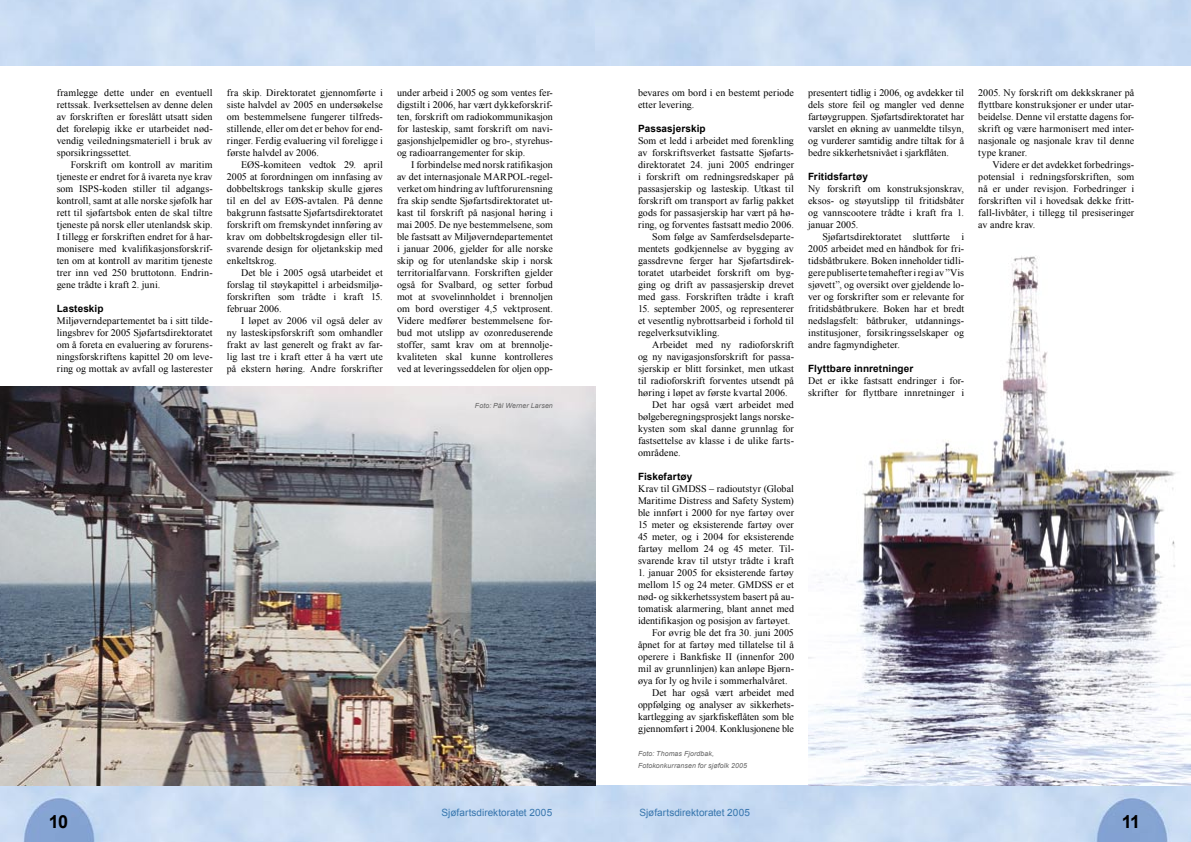
<style>
.page{position:relative;width:1191px;height:842px;background:#fff}
.page>*{position:absolute;margin:0;border:0;box-sizing:border-box;transform-origin:0 0}
.undertittel{font:700 18px "Arial";color:#000}
.Brodtekst_innrykk{font:10px/12px "Times New Roman";letter-spacing:.005em;color:#000;text-align:justify}
.Brodtekst{font:10px/12px "Times New Roman";letter-spacing:.01em;color:#000;text-align:justify}
.undertittel-2{font:10px/12px "Times New Roman";letter-spacing:.01em;color:#000;text-align:justify}
.undertittel-3{font:700 10px "Arial";letter-spacing:.01em;color:#000}
.Brodtekst_innrykk-2{font:10px "Arial";color:#3574ac}
.bildetekst{font:italic 7px "Arial";letter-spacing:.015em;color:#636363}
</style>
<div class="page">
<img style="left:0;top:785px;width:1191px;height:57px">
<img style="left:808px;top:256px;width:383px;height:530px">
<img style="left:0;top:387px;width:595px;height:399px">
<p class="undertittel-2" style="left:57px;top:87px;width:157px">framlegge dette under en eventuell rettssak. Iverksettelsen av denne delen av forskriften er foreslått utsatt siden det foreløpig ikke er utarbeidet nød&shy;vendig veiledningsmateriell i bruk av sporsikringssettet.</p>
<p class="Brodtekst_innrykk" style="left:57px;top:159px;width:157px;text-indent:14px">Forskrift om kontroll av maritim tjeneste er endret for å ivareta nye krav som ISPS-koden stiller til adgangs&shy;kontroll, samt at alle norske sjøfolk har rett til sjøfartsbok enten de skal tiltre tjeneste på norsk eller utenlandsk skip.<br>I tillegg er forskriften endret for å har&shy;monisere med kvalifikasjonsforskrif&shy;ten om at kontroll av maritim tjeneste trer inn ved 250 bruttotonn. Endrin&shy;gene trådte i kraft 2. juni.</p>
<p class="undertittel-3" style="left:57px;top:302px;width:48px">Lasteskip</p>
<p class="Brodtekst" style="left:57px;top:315px;width:157px">Miljøverndepartementet ba i sitt tilde&shy;lingsbrev for 2005 Sjøfartsdirektoratet om å foreta en evaluering av forurens&shy;ningsforskriftens kapittel 20 om leve&shy;ring og mottak av avfall og lasterester</p>
<p class="Brodtekst" style="left:227px;top:87px;width:157px">fra skip. Direktoratet gjennomførte i siste halvdel av 2005 en undersøkelse om bestemmelsene fungerer tilfreds&shy;stillende, eller om det er behov for end&shy;ringer. Ferdig evaluering vil foreligge i første halvdel av 2006.</p>
<p class="Brodtekst_innrykk" style="left:227px;top:159px;width:157px;text-indent:14px">EØS-komiteen vedtok 29. april 2005 at forordningen om innfasing av dobbeltskrogs tankskip skulle gjøres til en del av EØS-avtalen. På denne bakgrunn fastsatte Sjøfartsdirektoratet forskrift om fremskyndet innføring av krav om dobbeltskrogdesign eller til&shy;svarende design for oljetankskip med enkeltskrog.</p>
<p class="Brodtekst_innrykk" style="left:227px;top:267px;width:157px;text-indent:14px">Det ble i 2005 også utarbeidet et forslag til støykapittel i arbeidsmiljø&shy;forskriften som trådte i kraft 15. februar 2006.</p>
<p class="Brodtekst_innrykk" style="left:227px;top:315px;width:157px;text-indent:14px">I løpet av 2006 vil også deler av ny lasteskipsforskrift som omhandler frakt av last generelt og frakt av far&shy;lig last tre i kraft etter å ha vært ute på ekstern høring. Andre forskrifter</p>
<p class="Brodtekst_innrykk" style="left:397px;top:87px;width:157px">under arbeid i 2005 og som ventes fer&shy;digstilt i 2006, har vært dykkeforskrif&shy;ten, forskrift om radiokommunikasjon for lasteskip, samt forskrift om navi&shy;gasjonshjelpemidler og bro-, styrehus&shy;og radioarrangementer for skip.</p>
<p class="Brodtekst_innrykk" style="left:397px;top:159px;width:157px;text-indent:14px">I forbindelse med norsk ratifikasjon av det internasjonale MARPOL-regel&shy;verket om hindring av luftforurensning fra skip sendte Sjøfartsdirektoratet ut&shy;kast til forskrift på nasjonal høring i mai 2005. De nye bestemmelsene, som ble fastsatt av Miljøverndepartementet i januar 2006, gjelder for alle norske skip og for utenlandske skip i norsk territorialfarvann. Forskriften gjelder også for Svalbard, og setter forbud mot at svovelinnholdet i brennoljen om bord overstiger 4,5 vektprosent.<br>Videre medfører bestemmelsene for&shy;bud mot utslipp av ozonreduserende stoffer, samt krav om at brennolje&shy;kvaliteten skal kunne kontrolleres ved at leveringsseddelen for oljen opp-</p>
<p class="bildetekst" style="left:475px;top:401px;width:79px">Foto: Pål Werner Larsen</p>
<p class="undertittel" style="left:49px;top:810px;width:21px">10</p>
<p class="Brodtekst_innrykk-2" style="left:441px;top:806px;width:112px">Sjøfartsdirektoratet 2005</p>
<p class="Brodtekst_innrykk" style="left:638px;top:87px;width:157px">bevares om bord i en bestemt periode etter levering.</p>
<p class="undertittel-3" style="left:638px;top:122px;width:69px">Passasjerskip</p>
<p class="Brodtekst" style="left:638px;top:135px;width:157px">Som et ledd i arbeidet med forenkling av forskriftsverket fastsatte Sjøfarts&shy;direktoratet 24. juni 2005 endringer i forskrift om redningsredskaper på passasjerskip og lasteskip. Utkast til forskrift om transport av farlig pakket gods for passasjerskip har vært på hø&shy;ring, og forventes fastsatt medio 2006.</p>
<p class="Brodtekst_innrykk" style="left:638px;top:231px;width:157px;text-indent:14px">Som følge av Samferdselsdeparte&shy;mentets godkjennelse av bygging av gassdrevne ferger har Sjøfartsdirek&shy;toratet utarbeidet forskrift om byg&shy;ging og drift av passasjerskip drevet med gass. Forskriften trådte i kraft</p>
<p class="Brodtekst_innrykk" style="left:638px;top:303px;width:157px">15. september 2005, og representerer et vesentlig nybrottsarbeid i forhold til regelverksutvikling.</p>
<p class="Brodtekst_innrykk" style="left:638px;top:339px;width:157px;text-indent:14px">Arbeidet med ny radioforskrift og ny navigasjonsforskrift for passa&shy;sjerskip er blitt forsinket, men utkast til radioforskrift forventes utsendt på høring i løpet av første kvartal 2006.</p>
<p class="Brodtekst_innrykk" style="left:638px;top:399px;width:157px;text-indent:14px">Det har også vært arbeidet med bølgeberegningsprosjekt langs norske&shy;kysten som skal danne grunnlag for fastsettelse av klasse i de ulike farts&shy;områdene.</p>
<p class="undertittel-3" style="left:638px;top:470px;width:56px">Fiskefartøy</p>
<p class="Brodtekst" style="left:638px;top:483px;width:157px">Krav til GMDSS – radioutstyr (Global Maritime Distress and Safety System) ble innført i 2000 for nye fartøy over 15 meter og eksisterende fartøy over 45 meter, og i 2004 for eksisterende fartøy mellom 24 og 45 meter. Til&shy;svarende krav til utstyr trådte i kraft</p>
<p class="Brodtekst" style="left:638px;top:567px;width:157px">1. januar 2005 for eksisterende fartøy mellom 15 og 24 meter. GMDSS er et nød- og sikkerhetssystem basert på au&shy;tomatisk alarmering, blant annet med identifikasjon og posisjon av fartøyet.</p>
<p class="Brodtekst_innrykk" style="left:638px;top:627px;width:157px;text-indent:14px">For øvrig ble det fra 30. juni 2005 åpnet for at fartøy med tillatelse til å operere i Bankfiske II (innenfor 200 mil av grunnlinjen) kan anløpe Bjørn&shy;øya for ly og hvile i sommerhalvåret.</p>
<p class="Brodtekst_innrykk" style="left:638px;top:687px;width:157px;text-indent:14px">Det har også vært arbeidet med oppfølging og analyser av sikkerhets&shy;kartlegging av sjarkfiskeflåten som ble gjennomført i 2004. Konklusjonene ble</p>
<p class="bildetekst" style="left:638px;top:749px;width:78px">Foto: Thomas Fjordbak,</p>
<p class="bildetekst" style="left:638px;top:761px;width:111px">Fotokonkurransen for sjøfolk 2005</p>
<p class="Brodtekst_innrykk" style="left:808px;top:87px;width:157px">presentert tidlig i 2006, og avdekker til dels store feil og mangler ved denne fartøygruppen. Sjøfartsdirektoratet har varslet en økning av uanmeldte tilsyn, og vurderer samtidig andre tiltak for å bedre sikkerhetsnivået i sjarkflåten.</p>
<p class="undertittel-3" style="left:808px;top:170px;width:61px">Fritidsfartøy</p>
<p class="Brodtekst" style="left:808px;top:183px;width:157px">Ny forskrift om konstruksjonskrav, eksos- og støyutslipp til fritidsbåter og vannscootere trådte i kraft fra 1. januar 2005.</p>
<p class="Brodtekst_innrykk" style="left:808px;top:231px;width:157px;text-indent:14px">Sjøfartsdirektoratet sluttførte i 2005 arbeidet med en håndbok for fri&shy;tidsbåtbrukere. Boken inneholder tidli&shy;gere publiserte temahefter i regi av ”Vis sjøvett”, og oversikt over gjeldende lo&shy;ver og forskrifter som er relevante for fritidsbåtbrukere. Boken har et bredt nedslagsfelt: båtbruker, utdannings&shy;institusjoner, forsikringsselskaper og andre fagmyndigheter.</p>
<p class="undertittel-3" style="left:808px;top:362px;width:107px">Flyttbare innretninger</p>
<p class="Brodtekst" style="left:808px;top:375px;width:157px">Det er ikke fastsatt endringer i for&shy;skrifter for flyttbare innretninger i</p>
<p class="Brodtekst" style="left:978px;top:87px;width:157px">2005. Ny forskrift om dekkskraner på flyttbare konstruksjoner er under utar&shy;beidelse. Denne vil erstatte dagens for&shy;skrift og være harmonisert med inter&shy;nasjonale og nasjonale krav til denne type kraner.</p>
<p class="Brodtekst_innrykk" style="left:978px;top:159px;width:157px;text-indent:14px">Videre er det avdekket forbedrings&shy;potensial i redningsforskriften, som nå er under revisjon. Forbedringer i forskriften vil i hovedsak dekke fritt&shy;fall-livbåter, i tillegg til presiseringer av andre krav.</p>
<p class="Brodtekst_innrykk-2" style="left:639px;top:806px;width:112px">Sjøfartsdirektoratet 2005</p>
<p class="undertittel" style="left:1121px;top:810px;width:20px">11</p>
</div>
